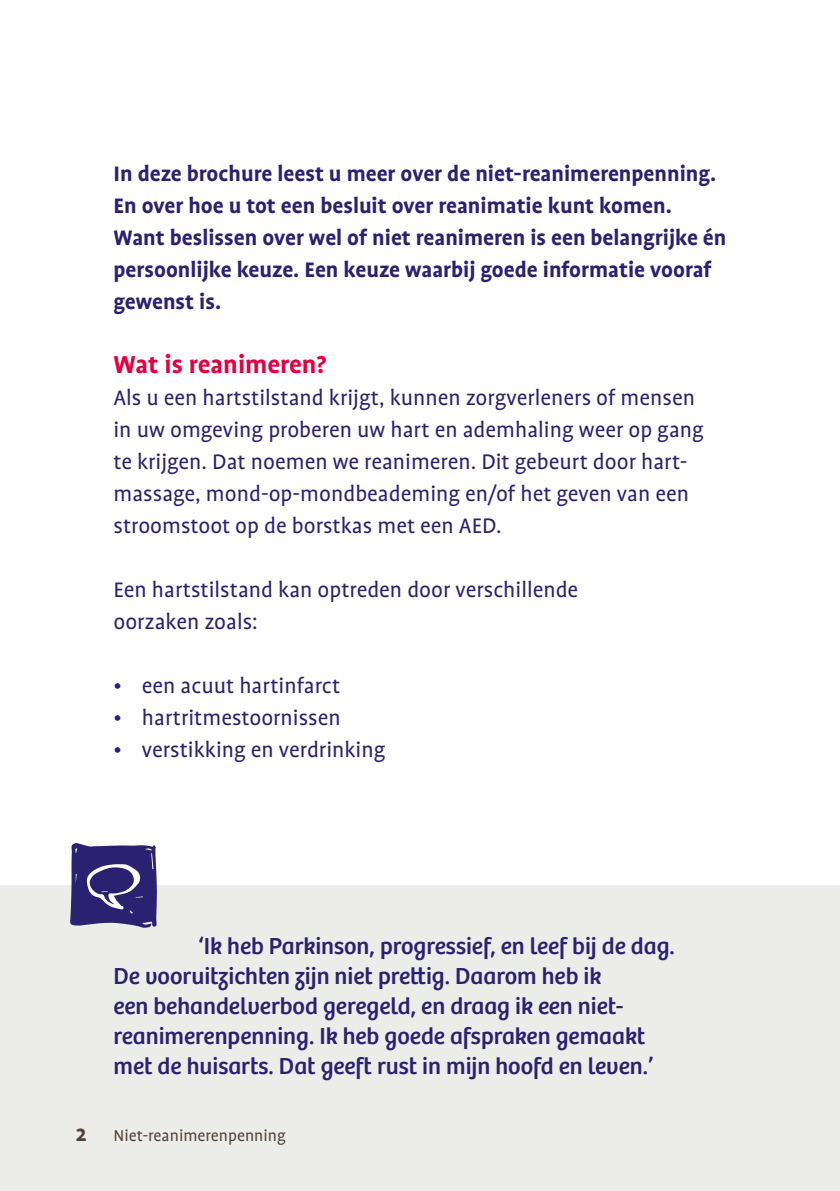
<style>
.page{position:relative;width:840px;height:1191px;background:#fff}
.page>*{position:absolute;margin:0;border:0;box-sizing:border-box;transform-origin:0 0}
.t1{font:700 28px "Profile OT";color:#e40040}
.t2{font:24px/32px "Profile OT";color:#2b2171}
.t3{font:24px/30px "Bree";color:#2b2171}
.t4{font:700 24px/32px "Profile OT";color:#2b2171}
.t5{font:18px "Profile OT";color:#534138}
.s1{font-weight:700;font-size:24px}
</style>
<div class="page">
<div style="left:0;top:885px;width:839px;height:306px;background:#ecece9"></div>
<svg style="left:70px;top:843px;width:87px;height:85px;background:#4f4688"></svg>
<p class="t4" style="left:113px;top:158px;width:614px">In deze brochure leest u meer over de niet-reanimerenpenning.<br>En over hoe u tot een besluit over reanimatie kunt komen.<br>Want beslissen over wel of niet reanimeren is een belangrijke én persoonlijke keuze. Een keuze waarbij goede informatie vooraf gewenst is.</p>
<p class="t1" style="left:113px;top:349px;width:214px">Wat is reanimeren?</p>
<p class="t2" style="left:113px;top:382px;width:591px">Als u een hartstilstand krijgt, kunnen zorgverleners of mensen in uw omgeving proberen uw hart en ademhaling weer op gang te krijgen. Dat noemen we reanimeren. Dit gebeurt door hart&shy;massage, mond-op-mondbeademing en/of het geven van een stroomstoot op de borstkas met een AED.</p>
<p class="t2" style="left:113px;top:574px;width:466px">Een hartstilstand kan optreden door verschillende oorzaken zoals:</p>
<p class="t2" style="left:113px;top:670px;width:228px">• een acuut hartinfarct</p>
<p class="t2" style="left:113px;top:702px;width:229px">• hartritmestoornissen</p>
<p class="t2" style="left:113px;top:734px;width:273px">• verstikking en verdrinking</p>
<p class="t3" style="left:198px;top:931px;width:477px">‘Ik heb Parkinson, progressief, en leef bij de dag.</p>
<p class="t3" style="left:113px;top:961px;width:533px">De vooruitzichten zijn niet prettig. Daarom heb ik<br>een behandelverbod geregeld, en draag ik een niet&shy;reanimerenpenning. Ik heb goede afspraken gemaakt</p>
<p class="t3" style="left:113px;top:1051px;width:541px">met de huisarts. Dat geeft rust in mijn hoofd en leven.’</p>
<p class="t5" style="left:76px;top:1125px;width:211px"><span class="s1">2</span> Niet-reanimerenpenning</p>
</div>
